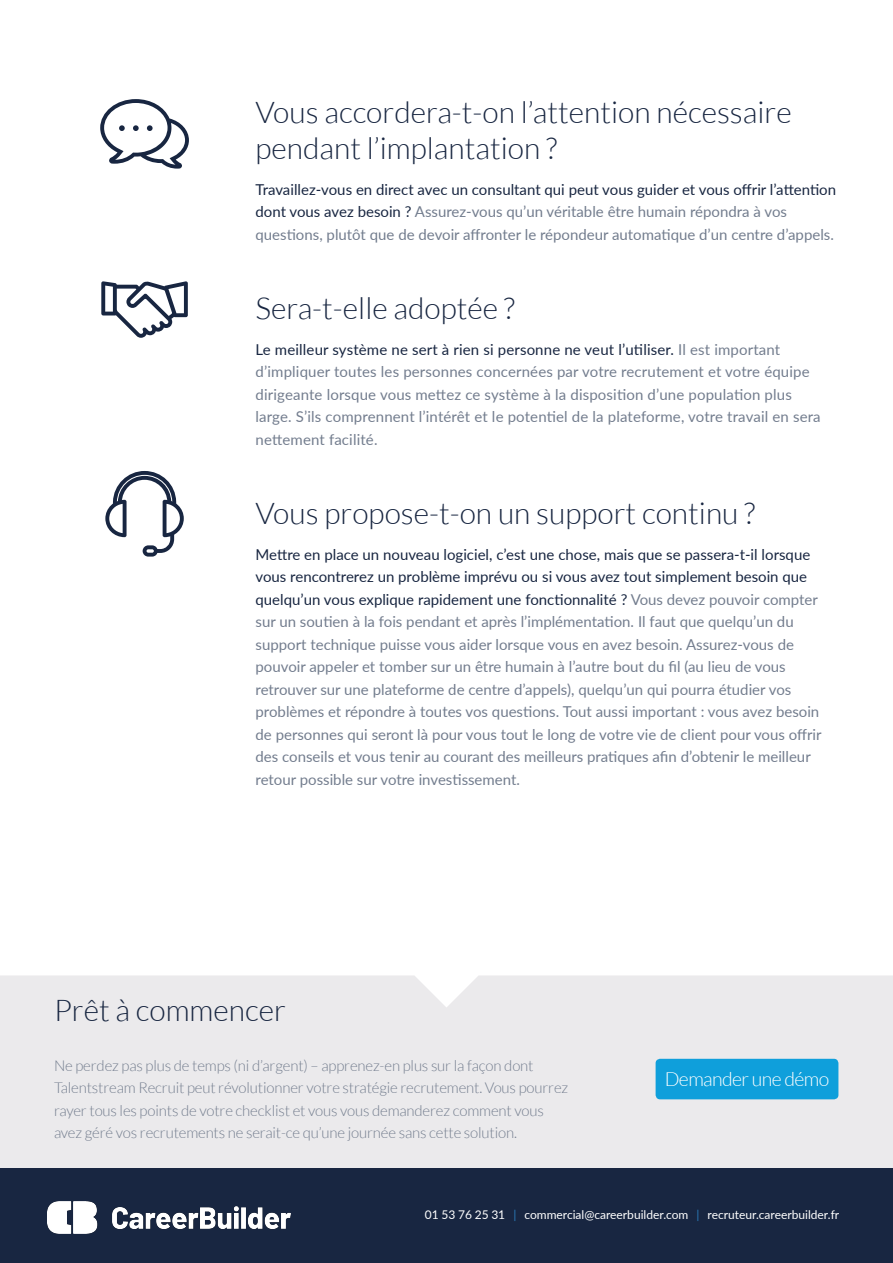
<style>
.page{position:relative;width:893px;height:1263px;background:#fff}
.page>*{position:absolute;margin:0;border:0;box-sizing:border-box;transform-origin:0 0}
.t1{font:300 30px/36px "Lato";color:#182641}
.t2{font:300 19.5px "Lato";letter-spacing:-.03em;color:#fff}
.t3{font:15px/22.5px "Lato";color:#737d8e}
.t4{font:300 15px/22.5px "Lato";letter-spacing:-.01em;color:#737d8e}
.t5{font:12px "Lato";color:#fff}
.s1{color:#182641}
.s2{color:#2a7bb9}
</style>
<div class="page">
<div style="left:0;top:975px;width:893px;height:193px;background:#ebeaec"></div>
<div style="left:656px;top:1059px;width:182px;height:40px;background:#0f9fdb;border-radius:4px"></div>
<svg style="left:100px;top:99px;width:89px;height:70px"></svg>
<svg style="left:101px;top:281px;width:87px;height:57px"></svg>
<svg style="left:105px;top:471px;width:79px;height:86px"></svg>
<div style="left:0;top:1168px;width:893px;height:95px;background:#182641"></div>
<img style="left:48px;top:1201px;width:243px;height:32px">
<h1 class="t1" style="left:256px;top:95px;width:538px">Vous accordera-t-on l’attention nécessaire pendant l’implantation ?</h1>
<p class="t3" style="left:256px;top:177px;width:582px"><span class="s1">Travaillez-vous en direct avec un consultant qui peut vous guider et vous offrir l’attention dont vous avez besoin ?</span> Assurez-vous qu’un véritable être humain répondra à vos questions, plutôt que de devoir affronter le répondeur automatique d’un centre d’appels.</p>
<h1 class="t1" style="left:256px;top:291px;width:261px">Sera-t-elle adoptée ?</h1>
<p class="t3" style="left:256px;top:337px;width:567px"><span class="s1">Le meilleur système ne sert à rien si personne ne veut l’utiliser.</span> Il est important d’impliquer toutes les personnes concernées par votre recrutement et votre équipe dirigeante lorsque vous mettez ce système à la disposition d’une population plus large. S’ils comprennent l’intérêt et le potentiel de la plateforme, votre travail en sera nettement facilité.</p>
<h1 class="t1" style="left:256px;top:496px;width:501px">Vous propose-t-on un support continu ?</h1>
<p class="t3" style="left:256px;top:542px;width:567px"><span class="s1">Mettre en place un nouveau logiciel, c’est une chose, mais que se passera-t-il lorsque vous rencontrerez un problème imprévu ou si vous avez tout simplement besoin que quelqu’un vous explique rapidement une fonctionnalité ?</span> Vous devez pouvoir compter sur un soutien à la fois pendant et après l’implémentation. Il faut que quelqu’un du support technique puisse vous aider lorsque vous en avez besoin. Assurez-vous de pouvoir appeler et tomber sur un être humain à l’autre bout du fil (au lieu de vous retrouver sur une plateforme de centre d’appels), quelqu’un qui pourra étudier vos problèmes et répondre à toutes vos questions. Tout aussi important : vous avez besoin de personnes qui seront là pour vous tout le long de votre vie de client pour vous offrir des conseils et vous tenir au courant des meilleurs pratiques afin d’obtenir le meilleur retour possible sur votre investissement.</p>
<h1 class="t1" style="left:54px;top:992px;width:233px">Prêt à commencer</h1>
<p class="t4" style="left:54px;top:1054px;width:516px">Ne perdez pas plus de temps (ni d’argent) – apprenez-en plus sur la façon dont Talentstream Recruit peut révolutionner votre stratégie recrutement. Vous pourrez rayer tous les points de votre checklist et vous vous demanderez comment vous avez géré vos recrutements ne serait-ce qu’une journée sans cette solution.</p>
<h2 class="t2" style="left:665px;top:1068px;width:166px">Demander une démo</h2>
<p class="t5" style="left:425px;top:1206px;width:416px">01 53 76 25 31 <span class="s2">|</span> commercial@careerbuilder.com <span class="s2">|</span> recruteur.careerbuilder.fr</p>
</div>
